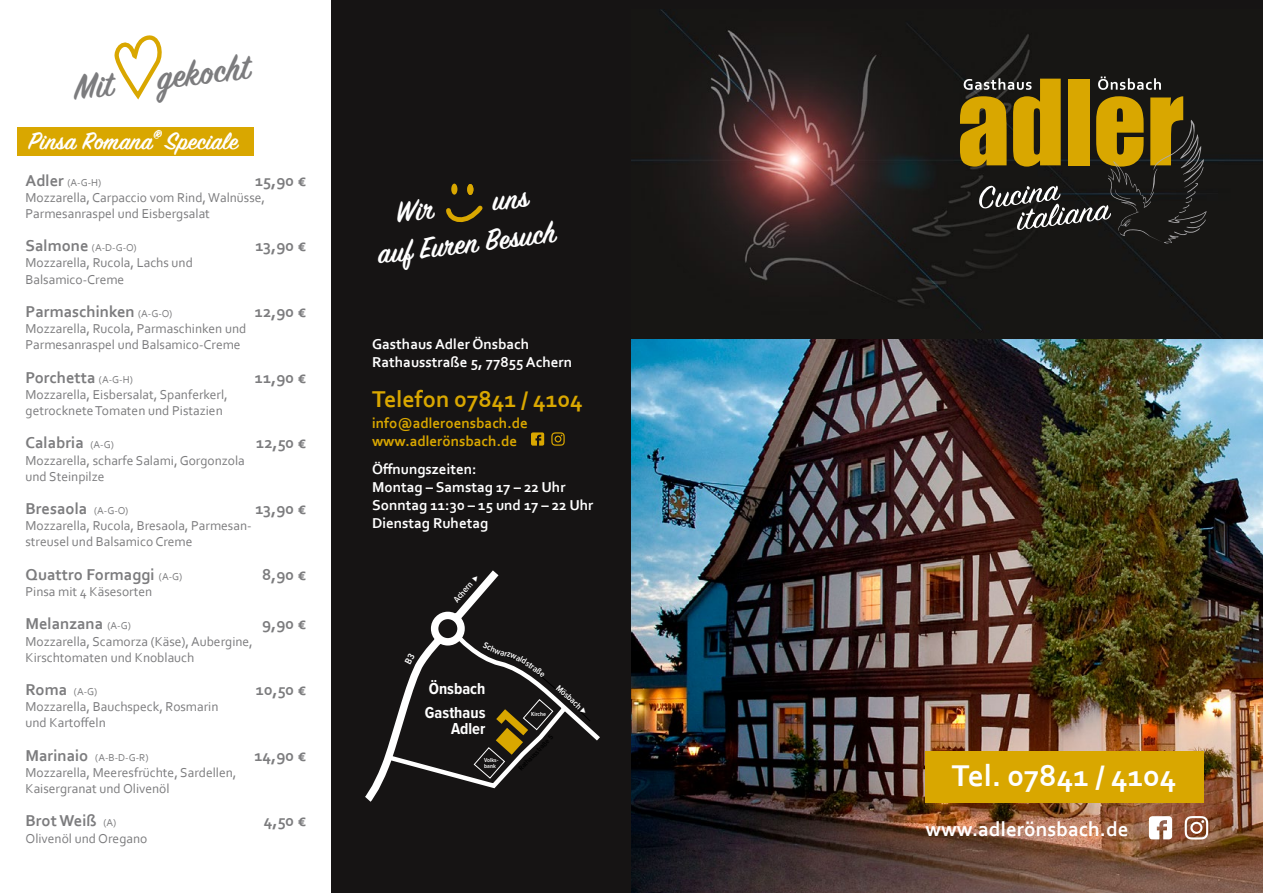
<style>
.page{position:relative;width:1263px;height:893px;background:#fff}
.page>*{position:absolute;margin:0;border:0;box-sizing:border-box;transform-origin:0 0}
.t1{font:600 38.7px "Sign Painter House Script";color:#7c7c7e}
.t2{font:600 32.4px/38.8px "Sign Painter House Script";color:#fff}
.t3{font:700 31.5px "Corbel";color:#fff}
.t4{font:600 27px "Sign Painter House Script";letter-spacing:.01em;color:#fff}
.t5{font:700 24px "Corbel";color:#d9a700}
.t6{font:700 21px "Corbel";color:#fff}
.t7{font:700 16.5px "Corbel";color:#7c7c7e}
.t8{font:700 16.5px/16.4px "Proxima Nova Cond";color:#fff;text-align:right}
.t9{font:700 15px/18px "Corbel";color:#fff}
.t10{font:700 15px/18px "Corbel";color:#d9a700}
.t11{font:13.5px/16.2px "Corbel";color:#7c7c7e}
.t12{font:10.5px "Corbel";color:#7c7c7e}
.t13{font:600 9px "Proxima Nova Cond";color:#fff}
.t14{font:600 6px/6px "Proxima Nova Cond";color:#fff}
.s1{font-weight:700;font-size:16.5px}
.s2{font-weight:400;font-size:10.5px}
</style>
<div class="page">
<div style="left:18px;top:128px;width:236px;height:28px;background:#d9a700"></div>
<div style="left:332px;top:0;width:931px;height:893px;background:#161414"></div>
<img style="left:631px;top:9px;width:632px;height:884px">
<svg style="left:960px;top:77px;width:247px;height:167px"></svg>
<svg style="left:1149px;top:816px;width:23px;height:23px"></svg>
<svg style="left:531px;top:432px;width:13px;height:14px"></svg>
<svg style="left:1185px;top:816px;width:23px;height:23px"></svg>
<svg style="left:551px;top:432px;width:14px;height:14px"></svg>
<svg style="left:446px;top:205px;width:37px;height:18px"></svg>
<div style="left:451px;top:184px;width:6px;height:11px;background:#d9a700;border-radius:50%"></div>
<div style="left:467px;top:184px;width:6px;height:11px;background:#d9a700;border-radius:50%"></div>
<svg style="left:114px;top:35px;width:48px;height:65px"></svg>
<div style="left:925px;top:752px;width:278px;height:51px;background:#d9a700"></div>
<svg style="left:365px;top:570px;width:235px;height:232px"></svg>
<h1 class="t1" style="left:71px;top:65px;width:178px;rotate:-7deg">Mit gekocht</h1>
<h3 class="t4" style="left:29px;top:124px;width:211px">Pinsa Romana<sup>®</sup> Speciale</h3>
<p class="t12" style="left:26px;top:176px;width:77px"><span class="s1">Adler</span> (A-G-H)</p>
<p class="t7" style="left:255px;top:170px;width:53px">15,90 €</p>
<p class="t11" style="left:26px;top:189px;width:241px">Mozzarella, Carpaccio vom Rind, Walnüsse,<br>Parmesanraspel und Eisbergsalat</p>
<p class="t12" style="left:26px;top:241px;width:113px"><span class="s1">Salmone</span> (A-D-G-O)</p>
<p class="t7" style="left:255px;top:236px;width:52px">13,90 €</p>
<p class="t11" style="left:26px;top:255px;width:169px">Mozzarella, Rucola, Lachs und<br>Balsamico-Creme</p>
<p class="t7" style="left:26px;top:301px;width:148px">Parmaschinken <span class="s2">(A-G-O)</span></p>
<p class="t7" style="left:255px;top:301px;width:53px">12,90 €</p>
<p class="t11" style="left:26px;top:320px;width:222px">Mozzarella, Rucola, Parmaschinken und<br>Parmesanraspel und Balsamico-Creme</p>
<p class="t7" style="left:26px;top:367px;width:109px">Porchetta <span class="s2">(A-G-H)</span></p>
<p class="t7" style="left:255px;top:367px;width:53px">11,90 €</p>
<p class="t11" style="left:26px;top:386px;width:204px">Mozzarella, Eisbersalat, Spanferkerl, getrocknete Tomaten und Pistazien</p>
<p class="t7" style="left:26px;top:433px;width:90px">Calabria <span class="s2">(A-G)</span></p>
<p class="t7" style="left:256px;top:433px;width:51px">12,50 €</p>
<p class="t11" style="left:26px;top:452px;width:221px">Mozzarella, scharfe Salami, Gorgonzola und Steinpilze</p>
<p class="t7" style="left:26px;top:498px;width:104px">Bresaola <span class="s2">(A-G-O)</span></p>
<p class="t7" style="left:255px;top:498px;width:52px">13,90 €</p>
<p class="t11" style="left:26px;top:517px;width:228px">Mozzarella, Rucola, Bresaola, Parmesan&shy;streusel und Balsamico Creme</p>
<p class="t7" style="left:26px;top:564px;width:158px">Quattro Formaggi <span class="s2">(A-G)</span></p>
<p class="t7" style="left:262px;top:564px;width:46px">8,90 €</p>
<p class="t11" style="left:26px;top:583px;width:128px">Pinsa mit 4 Käsesorten</p>
<p class="t7" style="left:26px;top:614px;width:107px">Melanzana <span class="s2">(A-G)</span></p>
<p class="t7" style="left:262px;top:614px;width:46px">9,90 €</p>
<p class="t11" style="left:26px;top:633px;width:229px">Mozzarella, Scamorza (Käse), Aubergine,<br>Kirschtomaten und Knoblauch</p>
<p class="t12" style="left:26px;top:685px;width:73px"><span class="s1">Roma</span> (A-G)</p>
<p class="t7" style="left:256px;top:679px;width:52px">10,50 €</p>
<p class="t11" style="left:26px;top:698px;width:195px">Mozzarella, Bauchspeck, Rosmarin und Kartoffeln</p>
<p class="t12" style="left:26px;top:751px;width:124px"><span class="s1">Marinaio</span> (A-B-D-G-R)</p>
<p class="t7" style="left:254px;top:745px;width:53px">14,90 €</p>
<p class="t11" style="left:26px;top:764px;width:212px">Mozzarella, Meeresfrüchte, Sardellen,<br>Kaisergranat und Olivenöl</p>
<p class="t7" style="left:26px;top:811px;width:92px">Brot Weiß <span class="s2">(A)</span></p>
<p class="t7" style="left:264px;top:811px;width:44px">4,50 €</p>
<p class="t11" style="left:26px;top:830px;width:123px">Olivenöl und Oregano</p>
<h2 class="t2" style="left:371px;top:199px;width:180px;text-indent:120px;rotate:-7deg">uns auf Eur en Besuch</h2>
<p class="t9" style="left:372px;top:335px;width:202px">Gasthaus Adler Önsbach<br>Rathausstraße 5, 77855 Achern</p>
<h3 class="t5" style="left:372px;top:384px;width:212px">Telefon 07841 / 4104</h3>
<p class="t10" style="left:372px;top:413px;width:157px">info@adleroensbach.de www.adlerönsbach.de</p>
<p class="t9" style="left:372px;top:460px;width:223px">Öffnungszeiten:<br>Montag – Samstag 17 – 22 Uhr<br>Sonntag 11:30 – 15 und 17 – 22 Uhr<br>Dienstag Ruhetag</p>
<p class="t13" style="left:450px;top:597px;width:35px;rotate:-49deg">Achern ⊲</p>
<p class="t8" style="left:429px;top:680px;width:58px">Önsbach</p>
<p class="t8" style="left:425px;top:704px;width:62px">Gasthaus<br>Adler</p>
<p class="t14" style="left:484px;top:757px;width:16px">Volks&shy;bank</p>
<p class="t14" style="left:531px;top:711px;width:16px">Kirche</p>
<p class="t13" style="left:573px;top:691px;width:18px;rotate:43deg">bach</p>
<h3 class="t3" style="left:952px;top:756px;width:226px">Tel. 07841 / 4104</h3>
<h3 class="t6" style="left:925px;top:816px;width:205px">www.adlerönsbach.de</h3>
</div>
